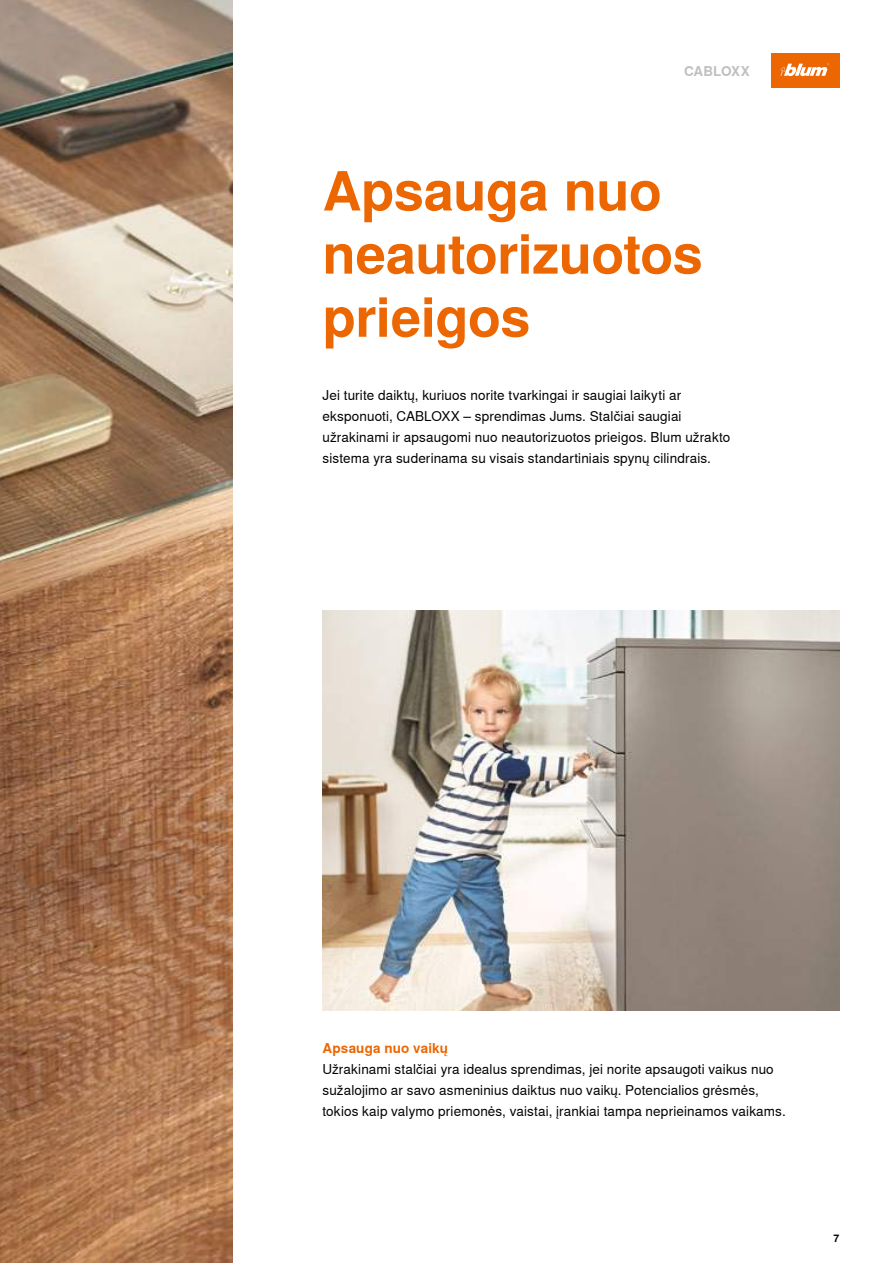
<style>
.page{position:relative;width:893px;height:1263px;background:#fff}
.page>*{position:absolute;margin:0;border:0;box-sizing:border-box;transform-origin:0 0}
.t1{font:700 54px/63.2px "Nimbus Sans Global";letter-spacing:-.01em;color:#ec6602}
.t2{font:13.5px/21px "Nimbus Sans Global";letter-spacing:.01em;color:#000}
.t3{font:700 13.5px "Nimbus Sans Global";letter-spacing:.01em;color:#ec6602}
.t4{font:700 13.5px "Nimbus Sans Global";color:#c0c0c1}
.t5{font:700 10.5px "Nimbus Sans Global";color:#000}
</style>
<div class="page">
<img style="left:0;top:0;width:233px;height:1263px">
<div style="left:771px;top:54px;width:68px;height:34px;background:#ec6602"></div>
<svg style="left:780px;top:63px;width:49px;height:13px"></svg>
<img style="left:323px;top:610px;width:516px;height:400px">
<p class="t4" style="left:684px;top:63px;width:67px">CABLOXX</p>
<h1 class="t1" style="left:323px;top:160px;width:382px">Apsauga nuo neautorizuotos prieigos</h1>
<p class="t2" style="left:323px;top:385px;width:409px">Jei turite daiktų, kuriuos norite tvarkingai ir saugiai laikyti ar eksponuoti, CABLOXX – sprendimas Jums. Stalčiai saugiai užrakinami ir apsaugomi nuo neautorizuotos prieigos. Blum užrakto sistema yra suderinama su visais standartiniais spynų cilindrais.</p>
<p class="t3" style="left:323px;top:1040px;width:127px">Apsauga nuo vaikų</p>
<p class="t2" style="left:323px;top:1058px;width:465px">Užrakinami stalčiai yra idealus sprendimas, jei norite apsaugoti vaikus nuo sužalojimo ar savo asmeninius daiktus nuo vaikų. Potencialios grėsmės, tokios kaip valymo priemonės, vaistai, įrankiai tampa neprieinamos vaikams.</p>
<p class="t5" style="left:833px;top:1232px;width:7px">7</p>
</div>
